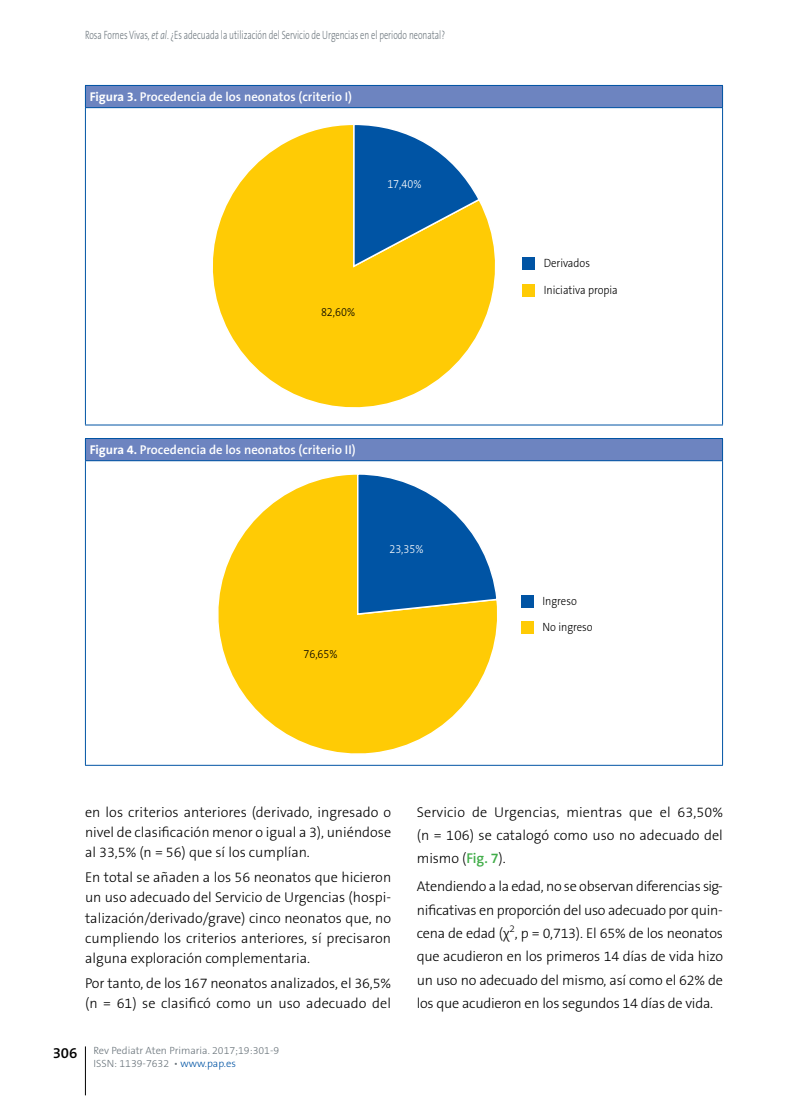
<style>
.page{position:relative;width:808px;height:1106px;background:#fff}
.page>*{position:absolute;margin:0;border:0;box-sizing:border-box;transform-origin:0 0}
.t1{font:600 15px "The Sans B Plus W6";color:#000}
.t2{font:300 14.25px/20.2px "The Sans B Plus W3";color:#000;text-align:justify}
.t3{font:600 12.75px "The Sans B Plus W6";color:#fff}
.t4{font:300 12px "The Sans B Plus W3";color:#6a747b;scale:.7 1}
.t5{font:300 12px "The Sans B3";color:#000;scale:.9 1}
.t6{font:300 12px "The Sans B3";color:#fff;scale:.9 1}
.t7{font:300 10.5px/13.2px "The Sans B Plus W3";color:#6a747b}
.s1{font-style:italic}
.s2{font-family:"The Sans B Plus W7";font-weight:700}
.s3{color:#0054a4}
.s4{font-family:"The Sans B Plus W6";font-weight:600;color:#41ad49}
</style>
<div class="page">
<hr style="left:85px;top:1046px;width:1px;height:49px;background:#000">
<div style="left:85px;top:85px;width:637px;height:23px;background:#6d84c0"></div>
<svg style="left:85px;top:86px;width:1px;height:21px"></svg>
<svg style="left:722px;top:86px;width:1px;height:21px"></svg>
<hr style="left:85px;top:85px;width:638px;height:1px;background:#0054a4">
<hr style="left:85px;top:108px;width:1px;height:316px;background:#0054a4">
<hr style="left:722px;top:108px;width:1px;height:316px;background:#0054a4">
<hr style="left:85px;top:107px;width:638px;height:1px;background:#0054a4">
<hr style="left:85px;top:424px;width:638px;height:1px;background:#0054a4">
<div style="left:522px;top:257px;width:13px;height:13px;background:#0054a4"></div>
<div style="left:522px;top:284px;width:13px;height:12px;background:#ffcb05"></div>
<svg style="left:212px;top:125px;width:283px;height:283px"></svg>
<svg style="left:352px;top:125px;width:129px;height:143px"></svg>
<div style="left:85px;top:438px;width:637px;height:23px;background:#6d84c0"></div>
<svg style="left:85px;top:439px;width:1px;height:21px"></svg>
<svg style="left:722px;top:439px;width:1px;height:21px"></svg>
<hr style="left:85px;top:438px;width:638px;height:1px;background:#0054a4">
<hr style="left:85px;top:461px;width:1px;height:304px;background:#0054a4">
<hr style="left:722px;top:461px;width:1px;height:304px;background:#0054a4">
<hr style="left:85px;top:460px;width:638px;height:1px;background:#0054a4">
<hr style="left:85px;top:765px;width:638px;height:1px;background:#0054a4">
<div style="left:521px;top:595px;width:13px;height:12px;background:#0054a4"></div>
<div style="left:521px;top:621px;width:13px;height:13px;background:#ffcb05"></div>
<svg style="left:218px;top:474px;width:279px;height:280px"></svg>
<svg style="left:356px;top:474px;width:141px;height:141px"></svg>
<p class="t4" style="left:85px;top:27px;width:516px">Rosa Fornes Vivas, <span class="s1">et al</span>. ¿Es adecuada la utilización del Servicio de Urgencias en el periodo neonatal?</p>
<p class="t3" style="left:90px;top:89px;width:264px"><span class="s2">Figura 3.</span> Procedencia de los neonatos (criterio I)</p>
<p class="t6" style="left:387px;top:178px;width:39px">17,40%</p>
<p class="t5" style="left:321px;top:305px;width:39px">82,60%</p>
<p class="t3" style="left:90px;top:442px;width:267px"><span class="s2">Figura 4.</span> Procedencia de los neonatos (criterio II)</p>
<p class="t6" style="left:389px;top:542px;width:39px">23,35%</p>
<p class="t5" style="left:303px;top:647px;width:39px">76,65%</p>
<p class="t5" style="left:544px;top:256px;width:53px">Derivados</p>
<p class="t5" style="left:544px;top:283px;width:84px">Iniciativa propia</p>
<p class="t5" style="left:542px;top:594px;width:40px">Ingreso</p>
<p class="t5" style="left:542px;top:621px;width:57px">No ingreso</p>
<p class="t2" style="left:85px;top:801px;width:308px">en los criterios anteriores (derivado, ingresado o nivel de clasificación menor o igual a 3), uniéndose al 33,5% (n = 56) que sí los cumplían.</p>
<p class="t2" style="left:85px;top:867px;width:308px">En total se añaden a los 56 neonatos que hicieron un uso adecuado del Servicio de Urgencias (hospi&shy;talización/derivado/grave) cinco neonatos que, no cumpliendo los criterios anteriores, sí precisaron alguna exploración complementaria.</p>
<p class="t2" style="left:85px;top:973px;width:308px">Por tanto, de los 167 neonatos analizados, el 36,5% (n = 61) se clasificó como un uso adecuado del</p>
<p class="t1" style="left:53px;top:1042px;width:26px">306</p>
<p class="t7" style="left:94px;top:1044px;width:187px">Rev Pediatr Aten Primaria. 2017;19:301-9<br>ISSN: 1139-7632 • <span class="s3">www.pap.es</span></p>
<p class="t2" style="left:417px;top:800px;width:308px;line-height:23.4px">Servicio de Urgencias, mientras que el 63,50% (n = 106) se catalogó como uso no adecuado del mismo (<span class="s4">Fig. 7</span>).</p>
<p class="t2" style="left:417px;top:874px;width:308px;line-height:23.4px">Atendiendo a la edad, no se observan diferencias sig&shy;nificativas en proporción del uso adecuado por quin&shy;cena de edad (χ<sup>2</sup>, p = 0,713). El 65% de los neonatos que acudieron en los primeros 14 días de vida hizo un uso no adecuado del mismo, así como el 62% de los que acudieron en los segundos 14 días de vida.</p>
</div>
